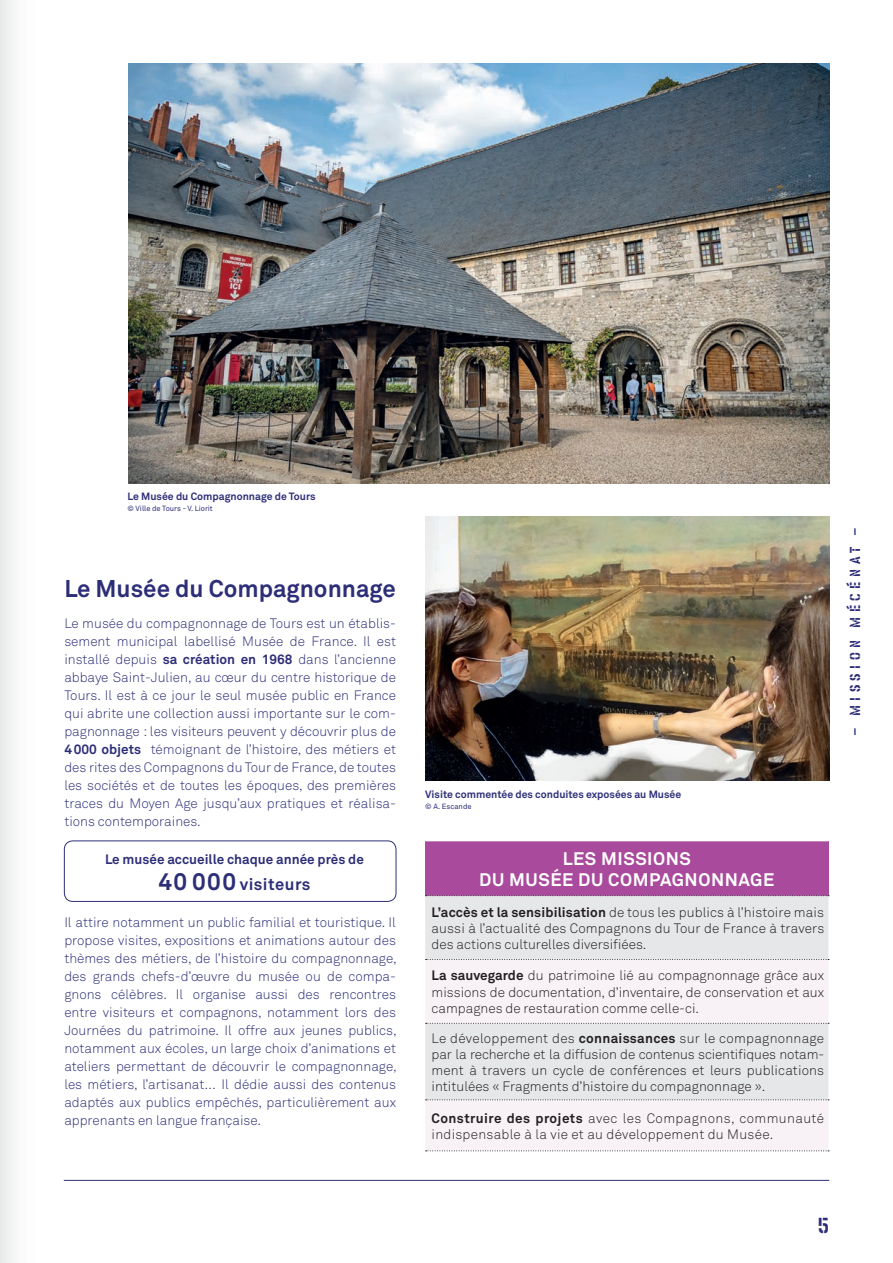
<style>
.page{position:relative;width:893px;height:1263px;background:#fff}
.page>*{position:absolute;margin:0;border:0;box-sizing:border-box;transform-origin:0 0}
.t1{font:700 24px "Akkurat Pro";color:#2d2e78}
.t2{font:700 22.5px "Offline";color:#2d2e78}
.t3{font:700 18px/21.6px "Akkurat Pro";letter-spacing:.03em;color:#fff;text-align:center}
.t4{font:700 16.5px "Akkurat Pro";letter-spacing:.03em;color:#2d2e78}
.t5{font:700 15px "Offline";letter-spacing:.3em;color:#2d2e78}
.t6{font:13.5px/18px "Akkurat Light Pro";color:#2d2e78;text-align:justify}
.t7{font:13.5px/16.2px "Akkurat Light Pro";color:#231f20;text-align:justify}
.t8{font:13.5px/16.2px "Akkurat Light Pro";letter-spacing:.02em;color:#231f20}
.t9{font:700 13.5px "Akkurat Pro";color:#2d2e78}
.t10{font:700 10.5px "Akkurat Pro";color:#2d2e78}
.t11{font:7.5px "Akkurat Pro";color:#2d2e78}
.s1{font-family:"Akkurat Pro";font-weight:700}
.s2{font-size:24px}
</style>
<div class="page">
<hr style="left:64px;top:1180px;width:765px;height:1px;background:#2d2e78">
<img style="left:129px;top:63px;width:700px;height:421px">
<div style="left:64px;top:840px;width:332px;height:62px;border:1px solid #2d2e78;border-radius:9px"></div>
<div style="left:425px;top:841px;width:403px;height:55px;background:#a94a9c"></div>
<div style="left:425px;top:896px;width:403px;height:63px;background:#e6e7e9"></div>
<svg style="left:425px;top:959px;width:403px;height:192px;fill:#f8f2f7"></svg>
<svg style="left:426px;top:895px;width:403px;height:1px"></svg>
<svg style="left:426px;top:1023px;width:403px;height:1px"></svg>
<svg style="left:426px;top:959px;width:403px;height:1px"></svg>
<svg style="left:426px;top:1099px;width:403px;height:1px"></svg>
<svg style="left:426px;top:1150px;width:403px;height:1px"></svg>
<img style="left:425px;top:517px;width:404px;height:263px">
<div style="left:0;top:0;width:51px;height:1263px;background:linear-gradient(to right,#edefee,#fff)"></div>
<p class="t10" style="left:128px;top:490px;width:189px">Le Musée du Compagnonnage de Tours</p>
<p class="t11" style="left:128px;top:504px;width:87px">© Ville de Tours - V. Liorit</p>
<h1 class="t1" style="left:64px;top:574px;width:333px">Le Musée du Compagnonnage</h1>
<p class="t6" style="left:64px;top:615px;width:333px">Le musée du compagnonnage de Tours est un établis&shy;sement municipal labellisé Musée de France. Il est installé depuis <span class="s1">sa création en 1968</span> dans l’ancienne abbaye Saint-Julien, au cœur du centre historique de Tours. Il est à ce jour le seul musée public en France qui abrite une collection aussi importante sur le com&shy;pagnonnage : les visiteurs peuvent y découvrir plus de <span class="s1">4000 objets</span> témoignant de l’histoire, des métiers et des rites des Compagnons du Tour de France, de toutes les sociétés et de toutes les époques, des premières traces du Moyen Age jusqu’aux pratiques et réalisa&shy;tions contemporaines.</p>
<p class="t9" style="left:105px;top:851px;width:260px">Le musée accueille chaque année près de</p>
<p class="t4" style="left:158px;top:874px;width:154px"><span class="s2">40 000</span> visiteurs</p>
<p class="t6" style="left:64px;top:914px;width:334px">Il attire notamment un public familial et touristique. Il propose visites, expositions et animations autour des thèmes des métiers, de l’histoire du compagnonnage, des grands chefs-d’œuvre du musée ou de compa&shy;gnons célèbres. Il organise aussi des rencontres entre visiteurs et compagnons, notamment lors des Journées du patrimoine. Il offre aux jeunes publics, notamment aux écoles, un large choix d’animations et ateliers permettant de découvrir le compagnonnage, les métiers, l’artisanat… Il dédie aussi des contenus adaptés aux publics empêchés, particulièrement aux apprenants en langue française.</p>
<p class="t10" style="left:425px;top:787px;width:258px">Visite commentée des conduites exposées au Musée</p>
<p class="t11" style="left:425px;top:802px;width:48px">© A. Escande</p>
<h3 class="t3" style="left:479px;top:847px;width:297px">LES MISSIONS<br>DU MUSÉE DU COMPAGNONNAGE</h3>
<p class="t7" style="left:432px;top:904px;width:394px"><span class="s1">L’accès et la sensibilisation</span> de tous les publics à l’histoire mais aussi à l’actualité des Compagnons du Tour de France à travers des actions culturelles diversifiées.</p>
<p class="t7" style="left:432px;top:968px;width:394px"><span class="s1">La sauvegarde</span> du patrimoine lié au compagnonnage grâce aux missions de documentation, d’inventaire, de conservation et aux campagnes de restauration comme celle-ci.</p>
<p class="t7" style="left:432px;top:1030px;width:394px">Le développement des <span class="s1">connaissances</span> sur le compagnonnage par la recherche et la diffusion de contenus scientifiques notam&shy;ment à travers un cycle de conférences et leurs publications intitulées « Fragments d’histoire du compagnonnage ».</p>
<p class="t8" style="left:432px;top:1110px;width:394px"><span class="s1">Construire des projets</span> avec les Compagnons, communauté indispensable à la vie et au développement du Musée.</p>
<p class="t5" style="left:846px;top:735px;width:209px;rotate:-90deg">— MISSION MÉCÉNAT —</p>
<h2 class="t2" style="left:818px;top:1212px;width:13px">5</h2>
</div>
